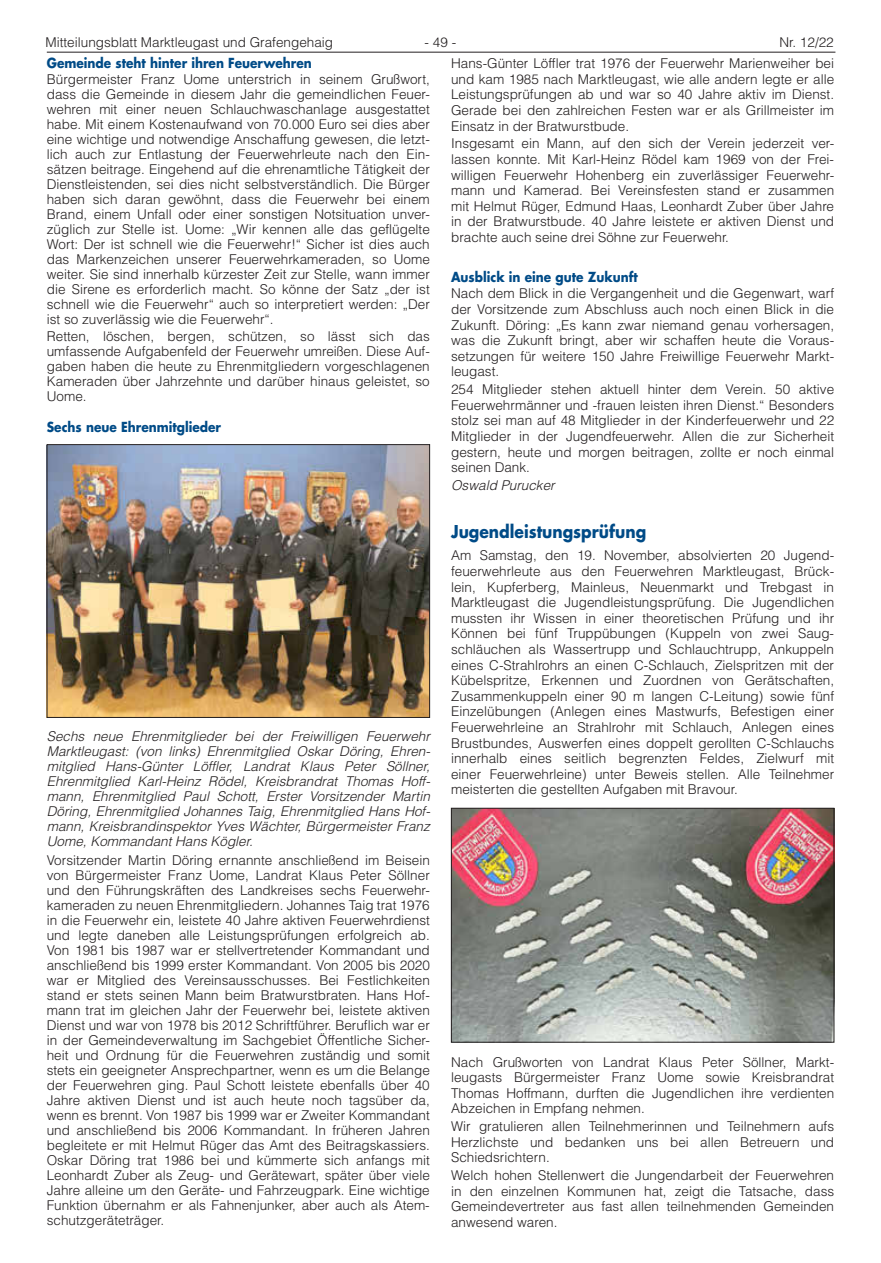
<style>
.page{position:relative;width:881px;height:1263px;background:#fff}
.page>*{position:absolute;margin:0;border:0;box-sizing:border-box;transform-origin:0 0}
.t1{font:700 17.25px "Futura LT";color:#004b87;scale:.9 1}
.t2{font:300 13.5px/15px "Helvetica LT";color:#231f20;text-align:justify}
.t3{font:italic 300 13.5px/15px "Helvetica LT";color:#231f20;text-align:justify}
.t4{font:700 13.5px "Futura LT";color:#004b87;scale:.9 1}
</style>
<div class="page">
<hr style="left:47px;top:52px;width:788px;height:1px;background:#231f20">
<img style="left:453px;top:810px;width:378px;height:230px">
<div style="left:451px;top:808px;width:382px;height:234px;border:1px solid #231f20"></div>
<img style="left:49px;top:446px;width:378px;height:270px">
<div style="left:47px;top:444px;width:382px;height:274px;border:1px solid #231f20"></div>
<p class="t2" style="left:45px;top:34px;width:289px">Mitteilungsblatt Marktleugast und Grafengehaig</p>
<p class="t2" style="left:424px;top:34px;width:33px">- 49 -</p>
<p class="t2" style="left:451px;top:31px;width:384px;line-height:21.3px;text-align:right">Nr. 12/22<br>Hans-Günter Löffler trat 1976 der Feuerwehr Marienweiher bei</p>
<p class="t2" style="left:451px;top:71px;width:384px;line-height:15.6px">und kam 1985 nach Marktleugast, wie alle andern legte er alle Leistungsprüfungen ab und war so 40 Jahre aktiv im Dienst.<br>Gerade bei den zahlreichen Festen war er als Grillmeister im Einsatz in der Bratwurstbude.</p>
<p class="t2" style="left:451px;top:136px;width:384px;line-height:15.6px">Insgesamt ein Mann, auf den sich der Verein jederzeit ver&shy;lassen konnte. Mit Karl-Heinz Rödel kam 1969 von der Frei&shy;willigen Feuerwehr Hohenberg ein zuverlässiger Feuerwehr&shy;mann und Kamerad. Bei Vereinsfesten stand er zusammen mit Helmut Rüger, Edmund Haas, Leonhardt Zuber über Jahre in der Bratwurstbude. 40 Jahre leistete er aktiven Dienst und brachte auch seine drei Söhne zur Feuerwehr.</p>
<p class="t4" style="left:451px;top:268px;width:209px">Ausblick in eine gute Zukunft</p>
<p class="t2" style="left:451px;top:286px;width:384px;line-height:15.6px">Nach dem Blick in die Vergangenheit und die Gegenwart, warf der Vorsitzende zum Abschluss auch noch einen Blick in die Zukunft. Döring: „Es kann zwar niemand genau vorhersagen, was die Zukunft bringt, aber wir schaffen heute die Voraus&shy;setzungen für weitere 150 Jahre Freiwillige Feuerwehr Markt&shy;leugast.</p>
<p class="t2" style="left:451px;top:381px;width:384px;line-height:15.6px">254 Mitglieder stehen aktuell hinter dem Verein. 50 aktive Feuerwehrmänner und -frauen leisten ihren Dienst.“ Besonders stolz sei man auf 48 Mitglieder in der Kinderfeuerwehr und 22<br>Mitglieder in der Jugendfeuerwehr. Allen die zur Sicherheit gestern, heute und morgen beitragen, zollte er noch einmal seinen Dank.</p>
<p class="t3" style="left:451px;top:477px;width:105px">Oswald Purucker</p>
<p class="t1" style="left:451px;top:520px;width:218px">Jugendleistungsprüfung</p>
<p class="t2" style="left:451px;top:548px;width:384px;line-height:15.6px">Am Samstag, den 19. November, absolvierten 20 Jugend&shy;feuerwehrleute aus den Feuerwehren Marktleugast, Brück&shy;lein, Kupferberg, Mainleus, Neuenmarkt und Trebgast in Marktleugast die Jugendleistungsprüfung. Die Jugendlichen mussten ihr Wissen in einer theoretischen Prüfung und ihr Können bei fünf Truppübungen (Kuppeln von zwei Saug&shy;schläuchen als Wassertrupp und Schlauchtrupp, Ankuppeln eines C-Strahlrohrs an einen C-Schlauch, Zielspritzen mit der Kübelspritze, Erkennen und Zuordnen von Gerätschaften, Zusammenkuppeln einer 90 m langen C-Leitung) sowie fünf Einzelübungen (Anlegen eines Mastwurfs, Befestigen einer Feuerwehrleine an Strahlrohr mit Schlauch, Anlegen eines Brustbundes, Auswerfen eines doppelt gerollten C-Schlauchs innerhalb eines seitlich begrenzten Feldes, Zielwurf mit einer Feuerwehrleine) unter Beweis stellen. Alle Teilnehmer meisterten die gestellten Aufgaben mit Bravour.</p>
<p class="t4" style="left:47px;top:54px;width:296px">Gemeinde steht hinter ihren Feuerwehren</p>
<p class="t2" style="left:47px;top:72px;width:384px">Bürgermeister Franz Uome unterstrich in seinem Grußwort, dass die Gemeinde in diesem Jahr die gemeindlichen Feuer&shy;wehren mit einer neuen Schlauchwaschanlage ausgestattet habe. Mit einem Kostenaufwand von 70.000 Euro sei dies aber eine wichtige und notwendige Anschaffung gewesen, die letzt&shy;lich auch zur Entlastung der Feuerwehrleute nach den Ein&shy;sätzen beitrage. Eingehend auf die ehrenamtliche Tätigkeit der Dienstleistenden, sei dies nicht selbstverständlich. Die Bürger haben sich daran gewöhnt, dass die Feuerwehr bei einem Brand, einem Unfall oder einer sonstigen Notsituation unver&shy;züglich zur Stelle ist. Uome: „Wir kennen alle das geflügelte Wort: Der ist schnell wie die Feuerwehr!“ Sicher ist dies auch das Markenzeichen unserer Feuerwehrkameraden, so Uome weiter. Sie sind innerhalb kürzester Zeit zur Stelle, wann immer die Sirene es erforderlich macht. So könne der Satz „der ist schnell wie die Feuerwehr“ auch so interpretiert werden: „Der ist so zuverlässig wie die Feuerwehr“.</p>
<p class="t2" style="left:47px;top:329px;width:384px">Retten, löschen, bergen, schützen, so lässt sich das umfassende Aufgabenfeld der Feuerwehr umreißen. Diese Auf&shy;gaben haben die heute zu Ehrenmitgliedern vorgeschlagenen Kameraden über Jahrzehnte und darüber hinaus geleistet, so Uome.</p>
<p class="t4" style="left:47px;top:418px;width:195px">Sechs neue Ehrenmitglieder</p>
<p class="t3" style="left:47px;top:729px;width:384px">Sechs neue Ehrenmitglieder bei der Freiwilligen Feuerwehr Marktleugast: (von links) Ehrenmitglied Oskar Döring, Ehren&shy;mitglied Hans-Günter Löffler, Landrat Klaus Peter Söllner, Ehrenmitglied Karl-Heinz Rödel, Kreisbrandrat Thomas Hoff&shy;mann, Ehrenmitglied Paul Schott, Erster Vorsitzender Martin Döring, Ehrenmitglied Johannes Taig, Ehrenmitglied Hans Hof&shy;mann, Kreisbrandinspektor Yves Wächter, Bürgermeister Franz Uome, Kommandant Hans Kögler.</p>
<p class="t2" style="left:47px;top:853px;width:384px">Vorsitzender Martin Döring ernannte anschließend im Beisein von Bürgermeister Franz Uome, Landrat Klaus Peter Söllner und den Führungskräften des Landkreises sechs Feuerwehr&shy;kameraden zu neuen Ehrenmitgliedern. Johannes Taig trat 1976 in die Feuerwehr ein, leistete 40 Jahre aktiven Feuerwehrdienst und legte daneben alle Leistungsprüfungen erfolgreich ab.<br>Von 1981 bis 1987 war er stellvertretender Kommandant und anschließend bis 1999 erster Kommandant. Von 2005 bis 2020 war er Mitglied des Vereinsausschusses. Bei Festlichkeiten stand er stets seinen Mann beim Bratwurstbraten. Hans Hof&shy;mann trat im gleichen Jahr der Feuerwehr bei, leistete aktiven Dienst und war von 1978 bis 2012 Schriftführer. Beruflich war er in der Gemeindeverwaltung im Sachgebiet Öffentliche Sicher&shy;heit und Ordnung für die Feuerwehren zuständig und somit stets ein geeigneter Ansprechpartner, wenn es um die Belange der Feuerwehren ging. Paul Schott leistete ebenfalls über 40<br>Jahre aktiven Dienst und ist auch heute noch tagsüber da, wenn es brennt. Von 1987 bis 1999 war er Zweiter Kommandant und anschließend bis 2006 Kommandant. In früheren Jahren begleitete er mit Helmut Rüger das Amt des Beitragskassiers.<br>Oskar Döring trat 1986 bei und kümmerte sich anfangs mit Leonhardt Zuber als Zeug- und Gerätewart, später über viele Jahre alleine um den Geräte- und Fahrzeugpark. Eine wichtige Funktion übernahm er als Fahnenjunker, aber auch als Atem&shy;schutzgeräteträger.</p>
<p class="t2" style="left:451px;top:1054px;width:384px;line-height:15.6px">Nach Grußworten von Landrat Klaus Peter Söllner, Markt&shy;leugasts Bürgermeister Franz Uome sowie Kreisbrandrat Thomas Hoffmann, durften die Jugendlichen ihre verdienten Abzeichen in Empfang nehmen.</p>
<p class="t2" style="left:451px;top:1118px;width:384px;line-height:15.6px">Wir gratulieren allen Teilnehmerinnen und Teilnehmern aufs Herzlichste und bedanken uns bei allen Betreuern und Schiedsrichtern.</p>
<p class="t2" style="left:451px;top:1167px;width:384px;line-height:15.6px">Welch hohen Stellenwert die Jungendarbeit der Feuerwehren in den einzelnen Kommunen hat, zeigt die Tatsache, dass Gemeindevertreter aus fast allen teilnehmenden Gemeinden anwesend waren.</p>
</div>
